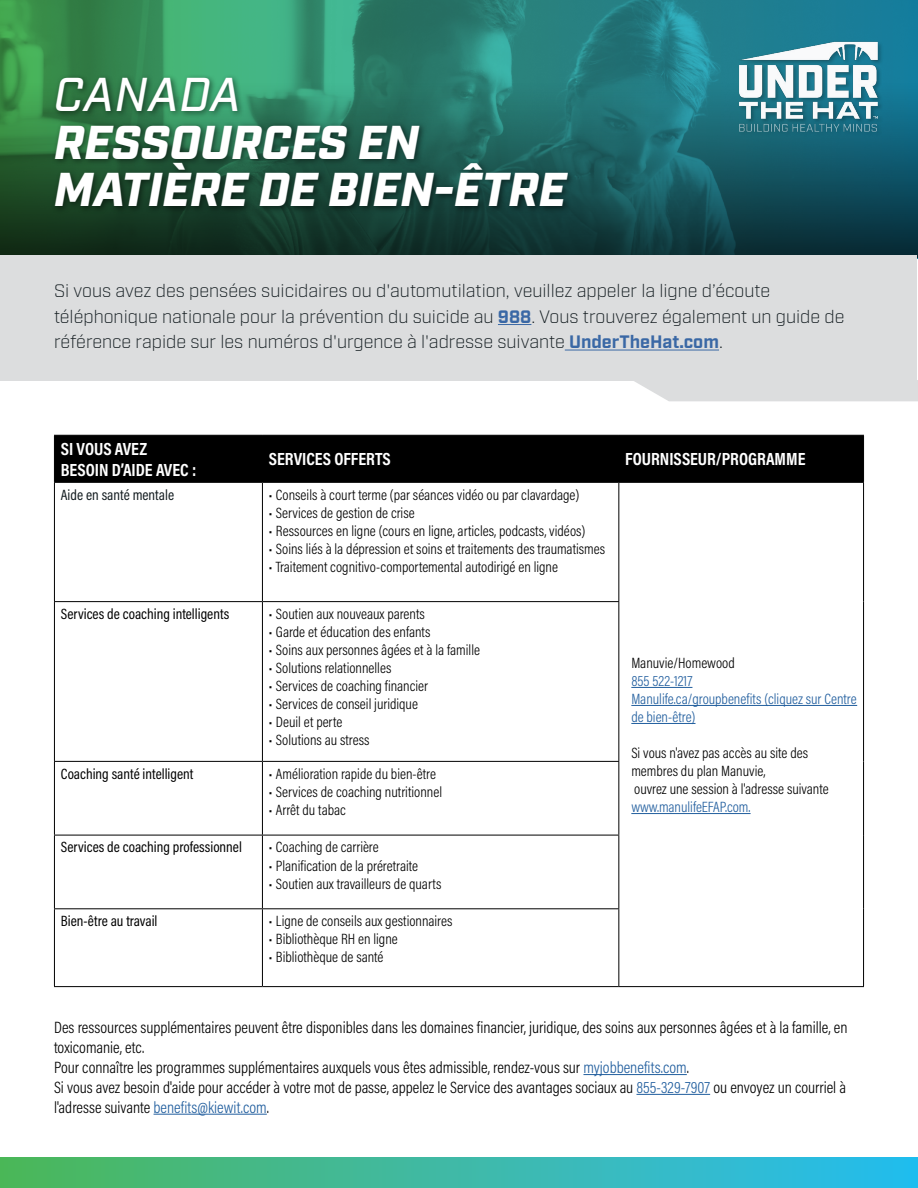
<style>
.page{position:relative;width:918px;height:1188px;background:#fff}
.page>*{position:absolute;margin:0;border:0;box-sizing:border-box;transform-origin:0 0}
.t1{font:italic 900 47.4px/47.5px "Industry";color:#fff}
.t2{font:italic 500 47.4px "Industry";letter-spacing:.01em;color:#fff}
.t3{font:300 18px/25.5px "Industry";color:#131c20}
.t4{font:700 17.7px/21.3px "Acumin Pro Cond";color:#fff}
.t5{font:300 16.5px/19.8px "Acumin Pro Cond";color:#000}
.t6{font:300 15px/18px "Acumin Pro Cond";color:#000}
.t7{font:15px "Acumin Pro Cond";color:#000}
.t8{font:300 15px/18px "Acumin Pro Cond";color:#215e9e}
.t9{font:15px "Acumin Pro Cond";color:#131c20}
.s1{font-weight:700;color:#3a68a5}
.s2{color:#215e9e}
</style>
<div class="page">
<svg style="left:0;top:0;width:918px;height:82px;background:#2e8c77"></svg>
<svg style="left:0;top:82px;width:918px;height:176px;background:#164e4c"></svg>
<div style="left:51px;top:74px;width:524px;height:140px;background:#000;opacity:.53"></div>
<div style="left:0;top:1158px;width:918px;height:30px;background:linear-gradient(to right,#4fb75b,#29bdf1)"></div>
<div style="left:738px;top:41px;width:146px;height:96px;background:#000;opacity:.23"></div>
<img style="left:733px;top:37px;width:147px;height:101px">
<div style="left:55px;top:436px;width:808px;height:46px;background:#000"></div>
<hr style="left:54px;top:435px;width:208px;height:1px;background:#000">
<hr style="left:54px;top:436px;width:1px;height:46px;background:#000">
<hr style="left:262px;top:435px;width:357px;height:1px;background:#000">
<hr style="left:262px;top:436px;width:1px;height:46px;background:#000">
<hr style="left:619px;top:435px;width:245px;height:1px;background:#000">
<hr style="left:618px;top:436px;width:1px;height:46px;background:#000">
<hr style="left:863px;top:436px;width:1px;height:46px;background:#000">
<hr style="left:54px;top:482px;width:208px;height:1px;background:#000">
<hr style="left:54px;top:483px;width:1px;height:118px;background:#000">
<hr style="left:262px;top:482px;width:357px;height:1px;background:#000">
<hr style="left:262px;top:483px;width:1px;height:118px;background:#000">
<hr style="left:619px;top:482px;width:245px;height:1px;background:#000">
<hr style="left:618px;top:483px;width:1px;height:118px;background:#000">
<hr style="left:863px;top:483px;width:1px;height:119px;background:#000">
<hr style="left:54px;top:601px;width:208px;height:1px;background:#000">
<hr style="left:54px;top:602px;width:1px;height:159px;background:#000">
<hr style="left:262px;top:601px;width:357px;height:1px;background:#000">
<hr style="left:262px;top:602px;width:1px;height:159px;background:#000">
<hr style="left:618px;top:602px;width:1px;height:159px;background:#000">
<hr style="left:863px;top:602px;width:1px;height:159px;background:#000">
<hr style="left:54px;top:761px;width:208px;height:1px;background:#000">
<hr style="left:54px;top:762px;width:1px;height:73px;background:#000">
<hr style="left:262px;top:761px;width:357px;height:1px;background:#000">
<hr style="left:262px;top:762px;width:1px;height:73px;background:#000">
<hr style="left:618px;top:762px;width:1px;height:73px;background:#000">
<hr style="left:863px;top:761px;width:1px;height:74px;background:#000">
<hr style="left:54px;top:835px;width:208px;height:1px;background:#000">
<hr style="left:54px;top:836px;width:1px;height:72px;background:#000">
<hr style="left:262px;top:835px;width:357px;height:1px;background:#000">
<hr style="left:262px;top:836px;width:1px;height:72px;background:#000">
<hr style="left:618px;top:836px;width:1px;height:72px;background:#000">
<hr style="left:863px;top:835px;width:1px;height:74px;background:#000">
<hr style="left:54px;top:908px;width:208px;height:1px;background:#000">
<hr style="left:54px;top:909px;width:1px;height:77px;background:#000">
<hr style="left:262px;top:908px;width:357px;height:1px;background:#000">
<hr style="left:262px;top:909px;width:1px;height:77px;background:#000">
<hr style="left:618px;top:909px;width:1px;height:77px;background:#000">
<hr style="left:863px;top:909px;width:1px;height:77px;background:#000">
<hr style="left:54px;top:986px;width:208px;height:1px;background:#000">
<hr style="left:262px;top:986px;width:357px;height:1px;background:#000">
<hr style="left:619px;top:986px;width:245px;height:1px;background:#000">
<hr style="left:631px;top:687px;width:61px;height:1px;background:#215e9e">
<hr style="left:631px;top:705px;width:226px;height:1px;background:#215e9e">
<hr style="left:631px;top:723px;width:65px;height:1px;background:#215e9e">
<hr style="left:631px;top:813px;width:120px;height:1px;background:#215e9e">
<div style="left:0;top:255px;width:917px;height:126px;background:#dcddde"></div>
<div style="left:634px;top:380px;width:284px;height:21px;background:#dcddde"></div>
<hr style="left:498px;top:324px;width:33px;height:1px;background:#3a68a5">
<hr style="left:565px;top:350px;width:154px;height:1px;background:#3a68a5">
<hr style="left:583px;top:1074px;width:104px;height:1px;background:#215e9e">
<hr style="left:637px;top:1094px;width:73px;height:1px;background:#215e9e">
<hr style="left:154px;top:1114px;width:113px;height:1px;background:#215e9e">
<h1 class="t2" style="left:54px;top:67px;width:188px">CANADA</h1>
<h1 class="t1" style="left:54px;top:121px;width:514px">RESSOURCES EN<br>MATIÈRE DE BIEN-ÊTRE</h1>
<p class="t3" style="left:54px;top:278px;width:792px">Si vous avez des pensées suicidaires ou d'automutilation, veuillez appeler la ligne d’écoute téléphonique nationale pour la prévention du suicide au <span class="s1">988</span>. Vous trouverez également un guide de référence rapide sur les numéros d'urgence à l'adresse suivante <span class="s1">UnderTheHat.com</span>.</p>
<p class="t4" style="left:61px;top:437px;width:137px">SI VOUS AVEZ<br>BESOIN D’AIDE AVEC :</p>
<p class="t4" style="left:269px;top:448px;width:124px">SERVICES OFFERTS</p>
<p class="t4" style="left:625px;top:448px;width:182px">FOURNISSEUR/PROGRAMME</p>
<p class="t9" style="left:61px;top:485px;width:115px">Aide en santé mentale</p>
<p class="t6" style="left:269px;top:485px;width:312px">• Conseils à court terme (par séances vidéo ou par clavardage)</p>
<p class="t6" style="left:269px;top:503px;width:147px">• Services de gestion de crise</p>
<p class="t6" style="left:269px;top:521px;width:318px">• Ressources en ligne (cours en ligne, articles, podcasts, vidéos)</p>
<p class="t6" style="left:269px;top:539px;width:338px">• Soins liés à la dépression et soins et traitements des traumatismes</p>
<p class="t6" style="left:269px;top:557px;width:291px">• Traitement cognitivo-comportemental autodirigé en ligne</p>
<p class="t7" style="left:61px;top:604px;width:170px">Services de coaching intelligents</p>
<p class="t6" style="left:269px;top:605px;width:158px">• Soutien aux nouveaux parents</p>
<p class="t6" style="left:269px;top:623px;width:163px">• Garde et éducation des enfants</p>
<p class="t6" style="left:269px;top:641px;width:213px">• Soins aux personnes âgées et à la famille</p>
<p class="t6" style="left:269px;top:659px;width:124px">• Solutions relationnelles</p>
<p class="t6" style="left:269px;top:677px;width:161px">• Services de coaching financier</p>
<p class="t6" style="left:269px;top:695px;width:151px">• Services de conseil juridique</p>
<p class="t6" style="left:269px;top:713px;width:75px">• Deuil et perte</p>
<p class="t6" style="left:269px;top:731px;width:102px">• Solutions au stress</p>
<p class="t7" style="left:61px;top:764px;width:134px">Coaching santé intelligent</p>
<p class="t6" style="left:269px;top:764px;width:169px">• Amélioration rapide du bien-être</p>
<p class="t6" style="left:269px;top:782px;width:175px">• Services de coaching nutritionnel</p>
<p class="t6" style="left:269px;top:800px;width:79px">• Arrêt du tabac</p>
<p class="t7" style="left:61px;top:838px;width:183px">Services de coaching professionnel</p>
<p class="t6" style="left:269px;top:838px;width:111px">• Coaching de carrière</p>
<p class="t6" style="left:269px;top:856px;width:151px">• Planification de la préretraite</p>
<p class="t6" style="left:269px;top:874px;width:174px">• Soutien aux travailleurs de quarts</p>
<p class="t7" style="left:61px;top:911px;width:98px">Bien-être au travail</p>
<p class="t6" style="left:269px;top:912px;width:185px">• Ligne de conseils aux gestionnaires</p>
<p class="t6" style="left:269px;top:930px;width:131px">• Bibliothèque RH en ligne</p>
<p class="t6" style="left:269px;top:948px;width:116px">• Bibliothèque de santé</p>
<p class="t6" style="left:631px;top:653px;width:105px">Manuvie/Homewood</p>
<p class="t8" style="left:631px;top:672px;width:227px">855 522-1217<br>Manulife.ca/groupbenefits (cliquez sur Centre de bien-être)</p>
<p class="t6" style="left:631px;top:744px;width:199px">Si vous n'avez pas accès au site des membres du plan Manuvie,<br>ouvrez une session à l'adresse suivante</p>
<p class="t8" style="left:631px;top:798px;width:121px">www.manulifeEFAP.com.</p>
<p class="t5" style="left:54px;top:1017px;width:795px">Des ressources supplémentaires peuvent être disponibles dans les domaines financier, juridique, des soins aux personnes âgées et à la famille, en toxicomanie, etc.<br>Pour connaître les programmes supplémentaires auxquels vous êtes admissible, rendez-vous sur <span class="s2">myjobbenefits.com</span>.<br>Si vous avez besoin d'aide pour accéder à votre mot de passe, appelez le Service des avantages sociaux au <span class="s2">855-329-7907</span> ou envoyez un courriel à l'adresse suivante <span class="s2">benefits@kiewit.com</span>.</p>
</div>
